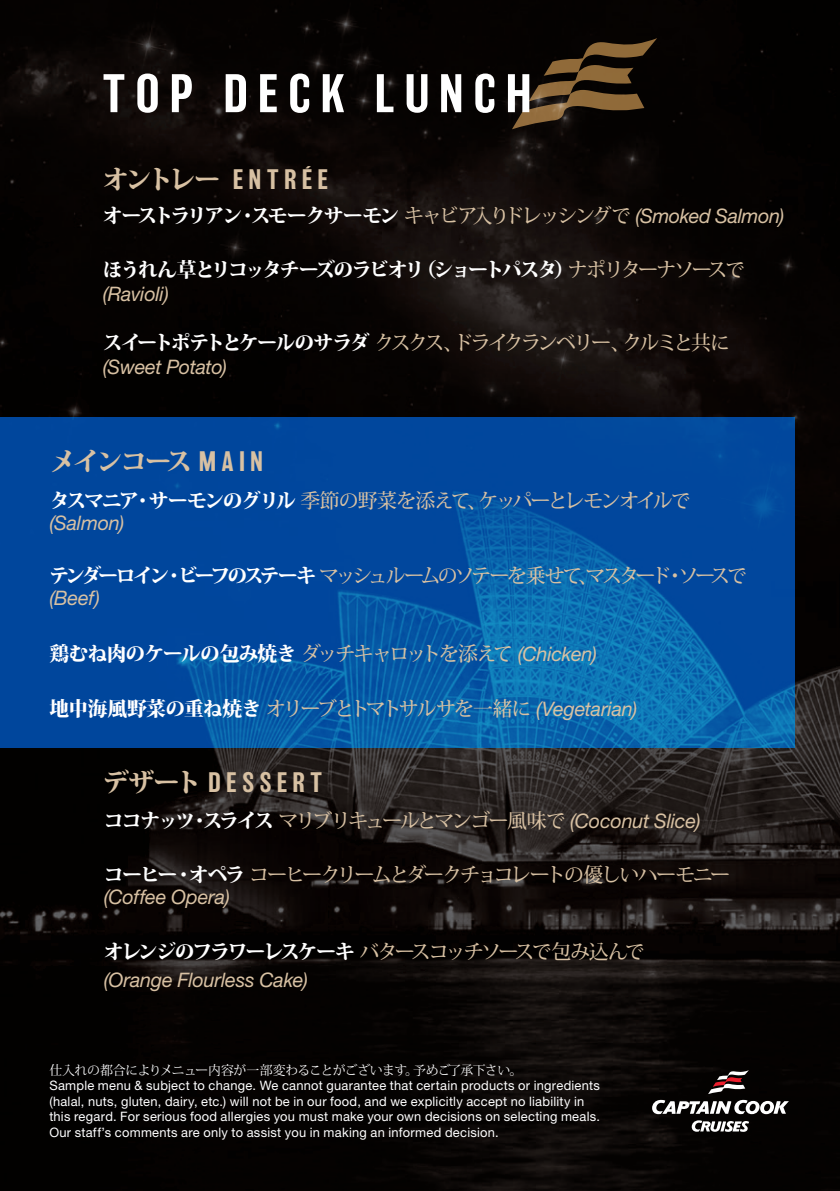
<style>
.page{position:relative;width:840px;height:1191px;background:#fff}
.page>*{position:absolute;margin:0;border:0;box-sizing:border-box;transform-origin:0 0}
.t1{font:500 50px "Balboa";letter-spacing:.205em;color:#fff}
.t2{font:500 26px "Balboa";letter-spacing:.205em;color:#d8c1a3}
.t3{font:800 26px "Koz Min Pro";letter-spacing:-.085em;color:#d8c1a3}
.t4{font:500 20px "Koz Min Pro";letter-spacing:-.115em;color:#d8c1a3}
.t5{font:italic 20px "Helvetica Neue LT Std";letter-spacing:-.01em;color:#d8c1a3}
.t6{font:800 20px "Koz Min Pro";letter-spacing:-.105em;color:#fff}
.t7{font:500 20px "Koz Min Pro";letter-spacing:-.15em;color:#d8c1a3}
.t8{font:800 20px "Koz Min Pro";letter-spacing:-.115em;color:#fff}
.t9{font:500 20px "Koz Min Pro";letter-spacing:-.065em;color:#d8c1a3}
.t10{font:800 20px "Koz Min Pro";letter-spacing:-.045em;color:#fff}
.t11{font:13px/15.6px "Helvetica Neue LT Std";letter-spacing:.02em;color:#fff}
.t12{font:13px "Koz Min Pro";letter-spacing:-.045em;color:#fff}
.s1{font-family:"Koz Min Pro";font-weight:800}
.s2{font-weight:500;color:#d8c1a3}
.s3{font-family:"Helvetica Neue LT Std";font-weight:400;font-style:italic;color:#d8c1a3}
.s4{font-weight:800;color:#fff}
.s5{font-family:"Balboa";font-weight:500}
.s6{font-family:"Helvetica Neue LT Std";font-weight:400;font-style:italic}
</style>
<div class="page">
<img style="left:0;top:0;width:839px;height:1191px">
<svg style="left:0;top:417px;width:793px;height:330px;background:#0350a1"></svg>
<svg style="left:511px;top:38px;width:145px;height:91px;background:#352716"></svg>
<svg style="left:651px;top:1070px;width:137px;height:44px;background:#3c3636"></svg>
<svg style="left:691px;top:1120px;width:57px;height:11px"></svg>
<h1 class="t1" style="left:103px;top:66px;width:430px">TOP DECK LUNCH</h1>
<h2 class="t2" style="left:103px;top:165px;width:226px"><span class="s1">オントレー</span> ENTRÉE</h2>
<h3 class="t6" style="left:103px;top:200px;width:682px">オーストラリアン・スモークサーモン <span class="s2">キャビア入りドレッシングで</span> <span class="s3">(Smoked Salmon)</span></h3>
<h3 class="t8" style="left:103px;top:255px;width:643px">ほうれん草とリコッタチーズのラビオリ（ショートパスタ）<span class="s2">ナポリターナソースで</span></h3>
<h3 class="t5" style="left:103px;top:282px;width:67px">(Ravioli)</h3>
<h3 class="t4" style="left:103px;top:329px;width:628px"><span class="s4">スイートポテトとケールのサラダ</span> クスクス、ドライクランベリー、クルミと共に</h3>
<h3 class="t5" style="left:103px;top:355px;width:126px">(Sweet Potato)</h3>
<h2 class="t3" style="left:49px;top:442px;width:215px">メインコース <span class="s5">M A I N</span></h2>
<h3 class="t9" style="left:49px;top:486px;width:642px"><span class="s4">タスマニア・サーモンのグリル</span> 季節の野菜を添えて、ケッパーとレモンオイルで</h3>
<h3 class="t5" style="left:49px;top:510px;width:76px">(Salmon)</h3>
<h3 class="t7" style="left:49px;top:562px;width:698px"><span class="s4">テンダーロイン・ビーフのステーキ</span> マッシュルームのソテーを乗せて、マスタード・ソースで</h3>
<h3 class="t5" style="left:49px;top:586px;width:52px">(Beef)</h3>
<h3 class="t10" style="left:49px;top:638px;width:549px">鶏むね肉のケールの包み焼き<span class="s2">ダッチキャロットを添えて</span> <span class="s3">(Chicken)</span></h3>
<h3 class="t4" style="left:49px;top:694px;width:589px"><span class="s4">地中海風野菜の重ね焼き</span>オリーブとトマトサルサを一緒に <span class="s6">(Vegetarian)</span></h3>
<h2 class="t2" style="left:103px;top:767px;width:221px"><span class="s1">デザート</span> DESSERT</h2>
<h3 class="t4" style="left:104px;top:806px;width:597px"><span class="s4">ココナッツ・スライス</span> マリブリキュールとマンゴー風味で <span class="s6">(Coconut Slice)</span></h3>
<h3 class="t4" style="left:104px;top:860px;width:627px"><span class="s4">コーヒー・オペラ</span> コーヒークリームとダークチョコレートの優しいハーモニー</h3>
<h3 class="t5" style="left:104px;top:884px;width:127px">(Coffee Opera)</h3>
<h3 class="t4" style="left:104px;top:937px;width:542px"><span class="s4">オレンジのフラワーレスケーキ</span> バタースコッチソースで包み込んで</h3>
<h3 class="t5" style="left:104px;top:967px;width:205px">(Orange Flourless Cake)</h3>
<p class="t12" style="left:49px;top:1060px;width:474px">仕入れの都合によりメニュー内容が一部変わることがございます。予めご了承下さい。</p>
<p class="t11" style="left:49px;top:1077px;width:552px">Sample menu &amp; subject to change. We cannot guarantee that certain products or ingredients (halal, nuts, gluten, dairy, etc.) will not be in our food, and we explicitly accept no liability in this regard. For serious food allergies you must make your own decisions on selecting meals.<br>Our staff’s comments are only to assist you in making an informed decision.</p>
</div>
